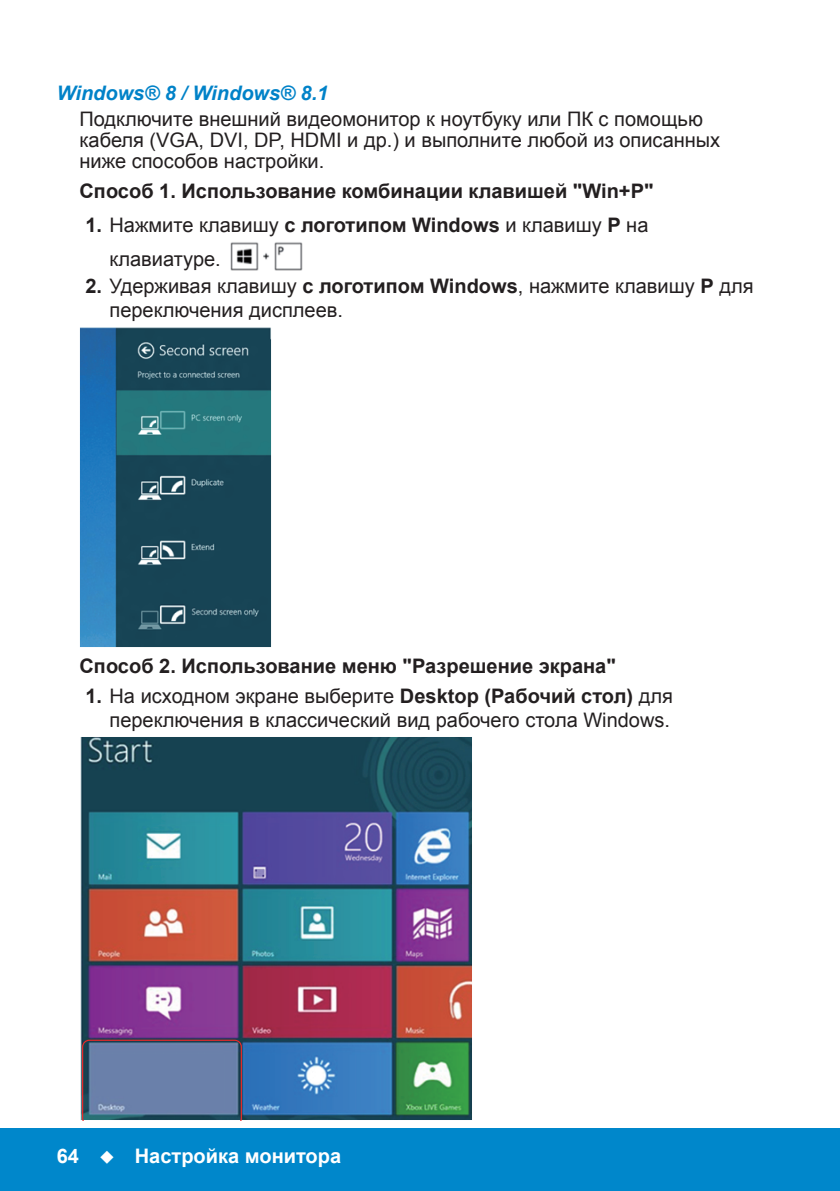
<style>
.page{position:relative;width:840px;height:1191px;background:#fff}
.page>*{position:absolute;margin:0;border:0;box-sizing:border-box;transform-origin:0 0}
.Paragraph{font:20px/21px "Arial";color:#231f20}
.Paragraph-2{font:700 20px "Arial";color:#231f20}
.Head3{font:italic 700 20px "Arial";color:#0082c8}
.t1{font:700 20px "Arial";color:#fff}
.s1{font-weight:700}
</style>
<div class="page">
<div style="left:0;top:1128px;width:839px;height:63px;background:#0087cb"></div>
<img style="left:230px;top:242px;width:73px;height:29px">
<img style="left:80px;top:327px;width:191px;height:320px">
<img style="left:80px;top:737px;width:392px;height:383px">
<svg style="left:82px;top:1039px;width:160px;height:81px;background:#62769a"></svg>
<p class="Head3" style="left:57px;top:80px;width:273px">Windows® 8 / Windows® 8.1</p>
<p class="Paragraph" style="left:79px;top:109px;width:642px">Подключите внешний видеомонитор к ноутбуку или ПК с помощью кабеля (VGA, DVI, DP, HDMI и др.) и выполните любой из описанных ниже способов настройки.</p>
<p class="Paragraph-2" style="left:79px;top:178px;width:575px">Способ 1. Использование комбинации клавишей "Win+P"</p>
<p class="Paragraph" style="left:109px;top:208px;width:540px;line-height:34px;text-indent:-24px"><span class="s1">1.</span> Нажмите клавишу <span class="s1">с логотипом Windows</span> и клавишу <span class="s1">P</span> на клавиатуре.</p>
<p class="Paragraph" style="left:109px;top:274px;width:645px;line-height:24px;text-indent:-24px"><span class="s1">2.</span> Удерживая клавишу <span class="s1">с логотипом Windows</span>, нажмите клавишу <span class="s1">P</span> для переключения дисплеев.</p>
<p class="Paragraph-2" style="left:79px;top:653px;width:537px">Способ 2. Использование меню "Разрешение экрана"</p>
<p class="Paragraph" style="left:85px;top:684px;width:588px;line-height:24px;text-align:right"><span class="s1">1.</span> На исходном экране выберите <span class="s1">Desktop (Рабочий стол)</span> для переключения в классический вид рабочего стола Windows.</p>
<p class="t1" style="left:57px;top:1142px;width:286px">64 ◆ Настройка монитора</p>
</div>
